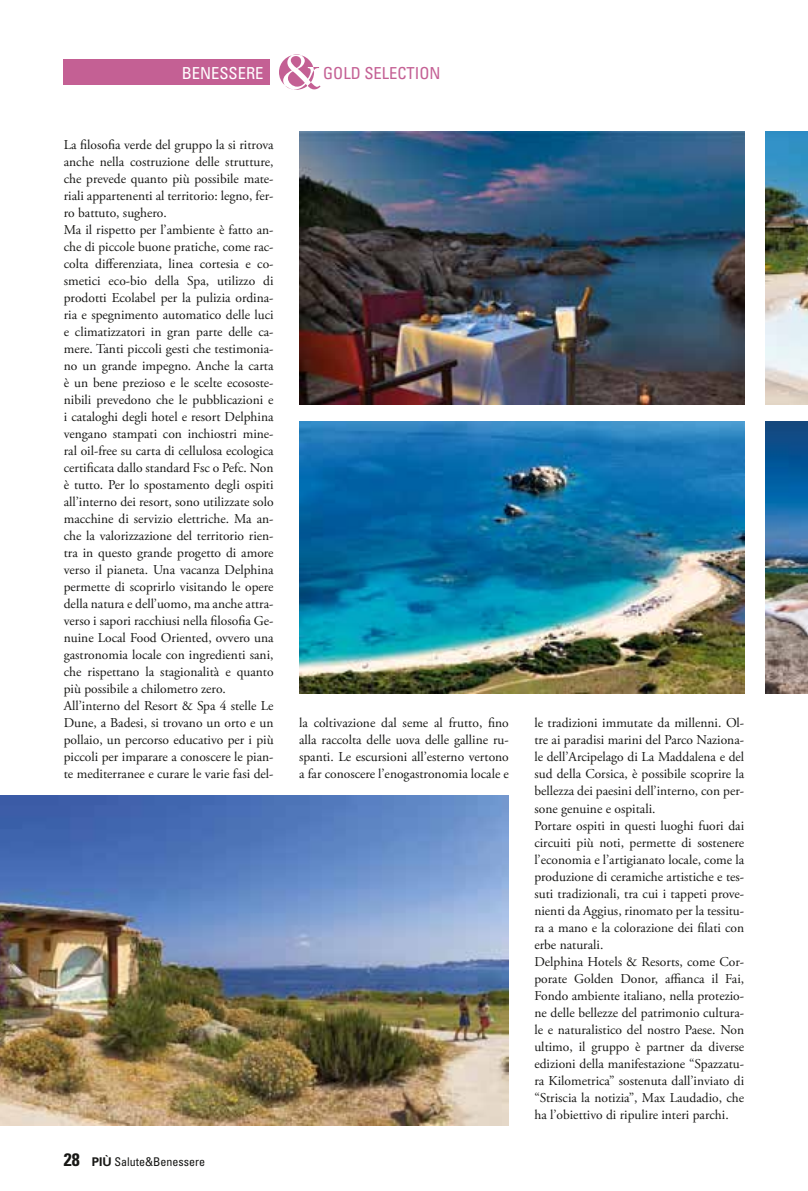
<style>
.page{position:relative;width:808px;height:1191px;background:#fff}
.page>*{position:absolute;margin:0;border:0;box-sizing:border-box;transform-origin:0 0}
.t1{font:condensed 16.5px "Univers LT Std";color:#c46094}
.t2{font:condensed 16.5px "Univers LT Std";color:#fff}
.t3{font:13.5px/17px "Adobe Garamond Pro";color:#171715}
.t4{font:condensed 12px "Univers LT Std";color:#171715}
.s1{font-weight:700;font-size:18px}
.s2{font-weight:700;font-stretch:normal}
</style>
<div class="page">
<div style="left:64px;top:60px;width:206px;height:25px;background:#c46094"></div>
<svg style="left:279px;top:54px;width:41px;height:36px"></svg>
<img style="left:299px;top:132px;width:445px;height:272px">
<img style="left:765px;top:421px;width:43px;height:272px">
<img style="left:299px;top:421px;width:445px;height:272px">
<img style="left:765px;top:132px;width:43px;height:272px">
<img style="left:0;top:795px;width:509px;height:330px">
<p class="t2" style="left:182px;top:63px;width:83px">BENESSERE</p>
<p class="t1" style="left:323px;top:63px;width:119px">GOLD SELECTION</p>
<p class="t3" style="left:64px;top:137px;width:211px">La filosofia verde del gruppo la si ritrova anche nella costruzione delle strutture, che prevede quanto più possibile mate&shy;riali appartenenti al territorio: legno, fer&shy;ro battuto, sughero.<br>Ma il rispetto per l’ambiente è fatto an&shy;che di piccole buone pratiche, come rac&shy;colta differenziata, linea cortesia e co&shy;smetici eco-bio della Spa, utilizzo di prodotti Ecolabel per la pulizia ordina&shy;ria e spegnimento automatico delle luci e climatizzatori in gran parte delle ca&shy;mere. Tanti piccoli gesti che testimonia&shy;no un grande impegno. Anche la carta è un bene prezioso e le scelte ecososte&shy;nibili prevedono che le pubblicazioni e i cataloghi degli hotel e resort Delphina vengano stampati con inchiostri mine&shy;ral oil-free su carta di cellulosa ecologica certificata dallo standard Fsc o Pefc. Non è tutto. Per lo spostamento degli ospiti all’interno dei resort, sono utilizzate solo macchine di servizio elettriche. Ma an&shy;che la valorizzazione del territorio rien&shy;tra in questo grande progetto di amore verso il pianeta. Una vacanza Delphina permette di scoprirlo visitando le opere della natura e dell’uomo, ma anche attra&shy;verso i sapori racchiusi nella filosofia Ge&shy;nuine Local Food Oriented, ovvero una gastronomia locale con ingredienti sani, che rispettano la stagionalità e quanto più possibile a chilometro zero.<br>All’interno del Resort &amp; Spa 4 stelle Le Dune, a Badesi, si trovano un orto e un pollaio, un percorso educativo per i più piccoli per imparare a conoscere le pian&shy;te mediterranee e curare le varie fasi del-</p>
<p class="t4" style="left:64px;top:1154px;width:143px"><span class="s1">28</span> <span class="s2">PIÙ</span> Salute&amp;Benessere</p>
<p class="t3" style="left:299px;top:715px;width:211px;text-align:justify">la coltivazione dal seme al frutto, fino alla raccolta delle uova delle galline ru&shy;spanti. Le escursioni all’esterno vertono a far conoscere l’enogastronomia locale e</p>
<p class="t3" style="left:534px;top:715px;width:211px">le tradizioni immutate da millenni. Ol&shy;tre ai paradisi marini del Parco Naziona&shy;le dell’Arcipelago di La Maddalena e del sud della Corsica, è possibile scoprire la bellezza dei paesini dell’interno, con per&shy;sone genuine e ospitali.<br>Portare ospiti in questi luoghi fuori dai circuiti più noti, permette di sostenere l’economia e l’artigianato locale, come la produzione di ceramiche artistiche e tes&shy;suti tradizionali, tra cui i tappeti prove&shy;nienti da Aggius, rinomato per la tessitu&shy;ra a mano e la colorazione dei filati con erbe naturali.<br>Delphina Hotels &amp; Resorts, come Cor&shy;porate Golden Donor, affianca il Fai, Fondo ambiente italiano, nella protezio&shy;ne delle bellezze del patrimonio cultura&shy;le e naturalistico del nostro Paese. Non ultimo, il gruppo è partner da diverse edizioni della manifestazione “Spazzatu&shy;ra Kilometrica” sostenuta dall’inviato di “Striscia la notizia”, Max Laudadio, che ha l’obiettivo di ripulire interi parchi.</p>
</div>
